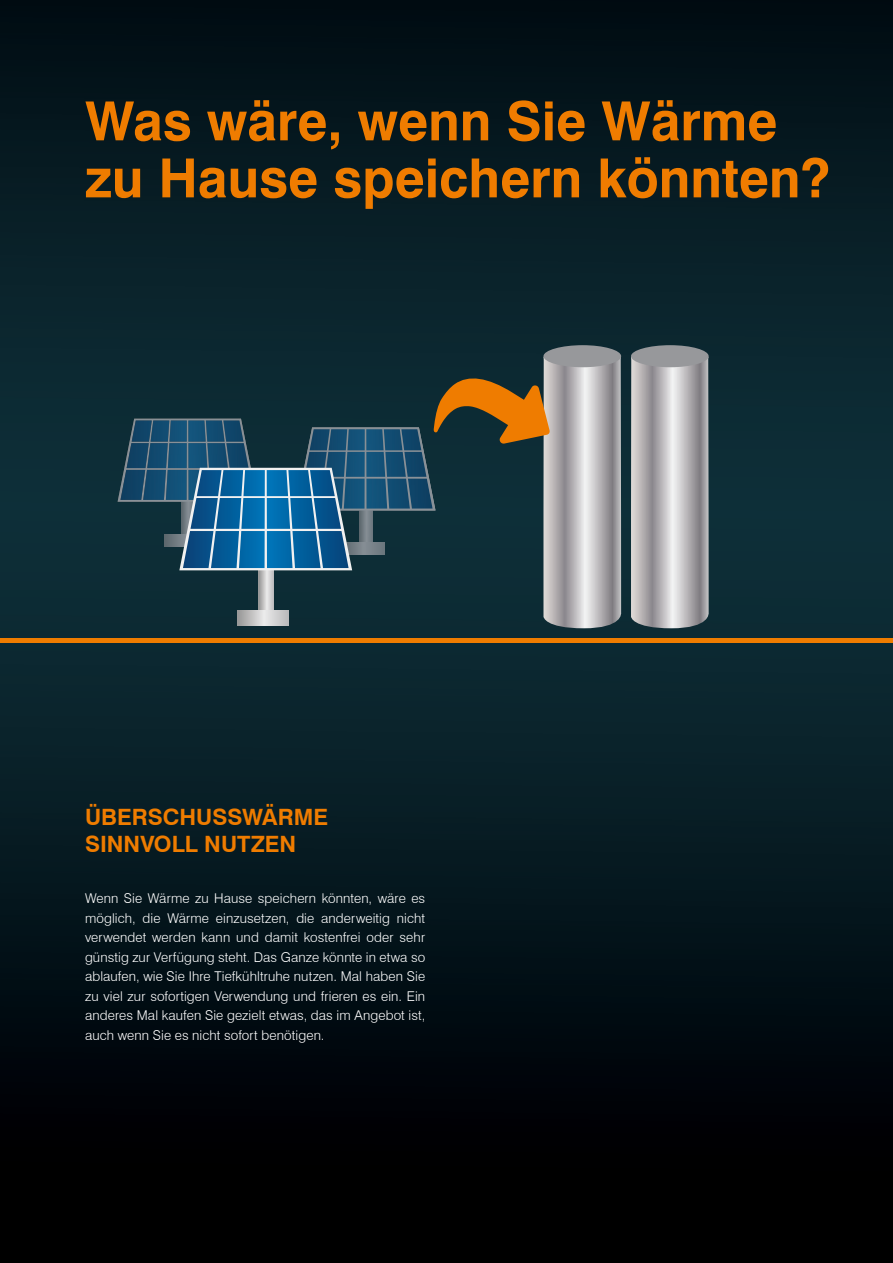
<style>
.page{position:relative;width:893px;height:1263px;background:#fff}
.page>*{position:absolute;margin:0;border:0;box-sizing:border-box;transform-origin:0 0}
.t1{font:700 54px/57px "Swiss 721 BT";color:#ef7c00}
.t2{font:700 22.5px/27px "Swiss 721 BT";color:#ef7c00}
.t3{font:300 13.5px/19.5px "Swiss 721 BT";letter-spacing:.01em;color:#fff;text-align:justify}
</style>
<div class="page">
<img style="left:0;top:0;width:893px;height:1263px">
<svg style="left:631px;top:357px;width:79px;height:271px;background:#b2b1b3"></svg>
<div style="left:631px;top:345px;width:78px;height:22px;background:#97989b;border-radius:50%"></div>
<div style="left:543px;top:345px;width:78px;height:22px;background:#97989b;border-radius:50%"></div>
<svg style="left:434px;top:357px;width:189px;height:271px;background:#626965"></svg>
<hr style="left:0;top:638px;width:893px;height:4px;background:#ef7c00">
<img style="left:165px;top:534px;width:14px;height:12px">
<img style="left:118px;top:419px;width:140px;height:83px">
<img style="left:120px;top:420px;width:135px;height:80px">
<img style="left:360px;top:510px;width:12px;height:33px">
<img style="left:352px;top:543px;width:32px;height:12px">
<img style="left:296px;top:427px;width:139px;height:83px">
<img style="left:298px;top:429px;width:135px;height:80px">
<svg style="left:259px;top:570px;width:15px;height:40px"></svg>
<svg style="left:238px;top:610px;width:51px;height:15px"></svg>
<svg style="left:179px;top:468px;width:173px;height:102px;background:#2d74a3"></svg>
<h1 class="t1" style="left:85px;top:92px;width:746px">Was wäre, wenn Sie Wärme zu Hause speichern könnten?</h1>
<h2 class="t2" style="left:85px;top:803px;width:245px">ÜBERSCHUSSWÄRME<br>SINNVOLL NUTZEN</h2>
<p class="t3" style="left:85px;top:889px;width:342px">Wenn Sie Wärme zu Hause speichern könnten, wäre es möglich, die Wärme einzusetzen, die anderweitig nicht verwendet werden kann und damit kostenfrei oder sehr günstig zur Verfügung steht. Das Ganze könnte in etwa so ablaufen, wie Sie Ihre Tiefkühltruhe nutzen. Mal haben Sie zu viel zur sofortigen Verwendung und frieren es ein. Ein anderes Mal kaufen Sie gezielt etwas, das im Angebot ist, auch wenn Sie es nicht sofort benötigen.</p>
</div>
